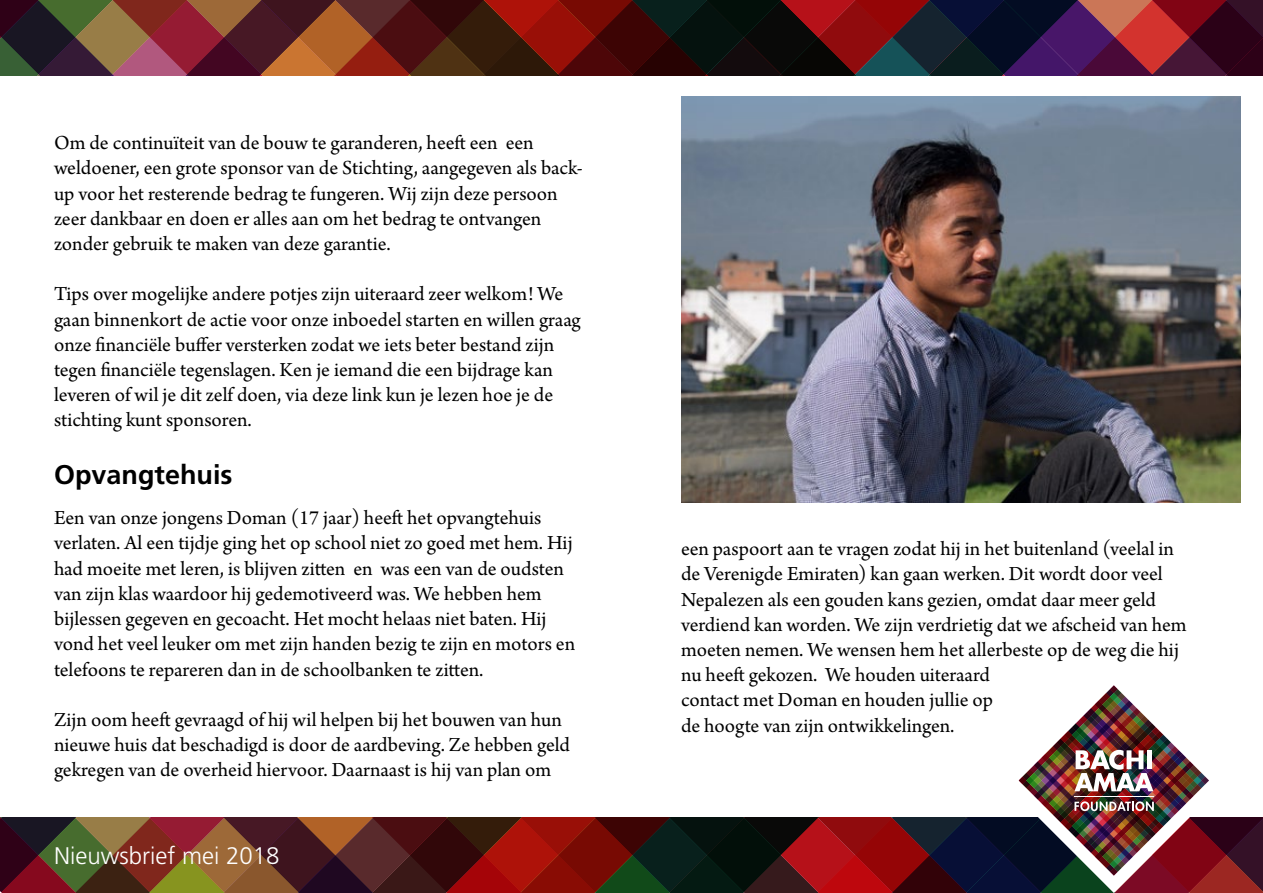
<style>
.page{position:relative;width:1263px;height:893px;background:#fff}
.page>*{position:absolute;margin:0;border:0;box-sizing:border-box;transform-origin:0 0}
.t1{font:700 27px "Frutiger LT Std";color:#000}
.t2{font:300 24px "Frutiger LT Std";color:#fff}
.t3{font:21px/25.2px "Arno Pro";letter-spacing:-.005em;color:#000}
</style>
<div class="page">
<svg style="left:0;top:0;width:410px;height:75px"></svg>
<svg style="left:410px;top:0;width:74px;height:75px"></svg>
<svg style="left:484px;top:0;width:779px;height:75px"></svg>
<svg style="left:0;top:685px;width:1263px;height:208px"></svg>
<hr style="left:1074px;top:796px;width:80px;height:1px;background:#fff">
<img style="left:681px;top:97px;width:559px;height:406px">
<p class="t3" style="left:54px;top:131px;width:530px">Om de continuïteit van de bouw te garanderen, heeft een een weldoener, een grote sponsor van de Stichting, aangegeven als back&shy;up voor het resterende bedrag te fungeren. Wij zijn deze persoon zeer dankbaar en doen er alles aan om het bedrag te ontvangen zonder gebruik te maken van deze garantie.</p>
<p class="t3" style="left:54px;top:283px;width:528px">Tips over mogelijke andere potjes zijn uiteraard zeer welkom! We gaan binnenkort de actie voor onze inboedel starten en willen graag onze financiële buffer versterken zodat we iets beter bestand zijn tegen financiële tegenslagen. Ken je iemand die een bijdrage kan leveren of wil je dit zelf doen, via deze link kun je lezen hoe je de stichting kunt sponsoren.</p>
<p class="t1" style="left:54px;top:459px;width:180px">Opvangtehuis</p>
<p class="t3" style="left:54px;top:506px;width:523px">Een van onze jongens Doman (17 jaar) heeft het opvangtehuis verlaten. Al een tijdje ging het op school niet zo goed met hem. Hij had moeite met leren, is blijven zitten en was een van de oudsten van zijn klas waardoor hij gedemotiveerd was. We hebben hem bijlessen gegeven en gecoacht. Het mocht helaas niet baten. Hij vond het veel leuker om met zijn handen bezig te zijn en motors en telefoons te repareren dan in de schoolbanken te zitten.</p>
<p class="t3" style="left:54px;top:708px;width:518px">Zijn oom heeft gevraagd of hij wil helpen bij het bouwen van hun nieuwe huis dat beschadigd is door de aardbeving. Ze hebben geld gekregen van de overheid hiervoor. Daarnaast is hij van plan om</p>
<p class="t2" style="left:54px;top:842px;width:227px">Nieuwsbrief mei 2018</p>
<p class="t3" style="left:681px;top:537px;width:507px">een paspoort aan te vragen zodat hij in het buitenland (veelal in de Verenigde Emiraten) kan gaan werken. Dit wordt door veel Nepalezen als een gouden kans gezien, omdat daar meer geld verdiend kan worden. We zijn verdrietig dat we afscheid van hem moeten nemen. We wensen hem het allerbeste op de weg die hij nu heeft gekozen. We houden uiteraard<br>contact met Doman en houden jullie op<br>de hoogte van zijn ontwikkelingen.</p>
</div>
